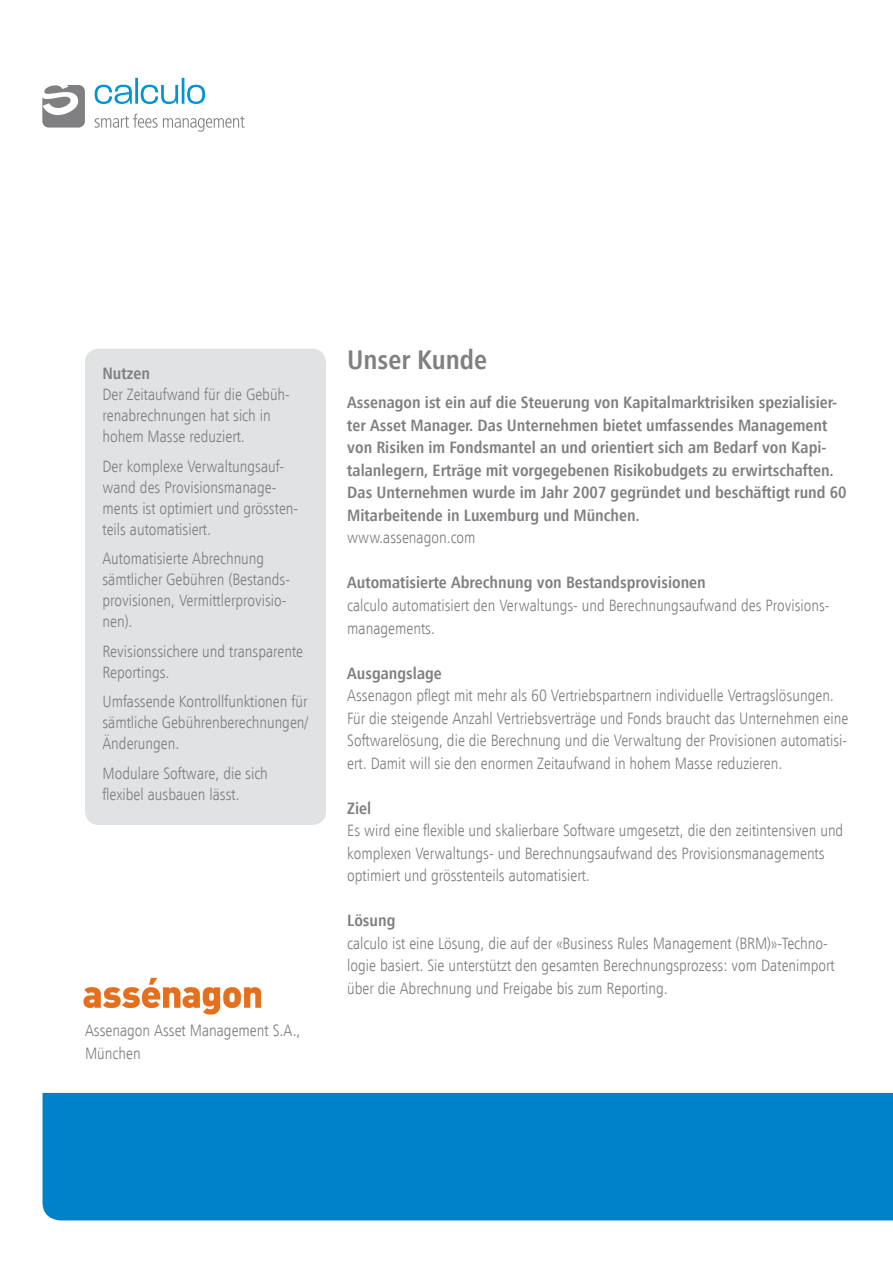
<style>
.page{position:relative;width:893px;height:1263px;background:#fff}
.page>*{position:absolute;margin:0;border:0;box-sizing:border-box;transform-origin:0 0}
.t1{font:27px "Humanist 777 TL Bold Cn B";color:#808083}
._02_Lead{font:16.5px/21px "Humanist 777 TL Light Cn B";color:#808083}
._02_Lead-2{font:16.5px/22.5px "Humanist 777 TL Bold Cn B";color:#808083}
</style>
<div class="page">
<div style="left:43px;top:1093px;width:850px;height:127px;background:#0082c8"></div>
<div style="left:85px;top:349px;width:241px;height:476px;background:#e1e2e4;border-radius:14px"></div>
<svg style="left:95px;top:78px;width:110px;height:26px"></svg>
<svg style="left:95px;top:114px;width:150px;height:18px"></svg>
<div style="left:42px;top:85px;width:43px;height:43px;background:#808083;border-radius:6px"></div>
<svg style="left:42px;top:85px;width:37px;height:32px"></svg>
<img style="left:83px;top:977px;width:179px;height:38px">
<p class="_02_Lead-2" style="left:102px;top:362px;width:49px">Nutzen</p>
<p class="_02_Lead" style="left:102px;top:383px;width:189px">Der Zeitaufwand für die Gebüh&shy;renabrechnungen hat sich in hohem Masse reduziert.</p>
<p class="_02_Lead" style="left:102px;top:455px;width:197px">Der komplexe Verwaltungsauf&shy;wand des Provisionsmanage&shy;ments ist optimiert und grössten&shy;teils automatisiert.</p>
<p class="_02_Lead" style="left:102px;top:547px;width:189px">Automatisierte Abrechnung sämtlicher Gebühren (Bestands&shy;provisionen, Vermittlerprovisio&shy;nen).</p>
<p class="_02_Lead" style="left:102px;top:640px;width:202px">Revisionssichere und transparente<br>Reportings.</p>
<p class="_02_Lead" style="left:102px;top:690px;width:208px;text-align:justify">Umfassende Kontrollfunktionen für sämtliche Gebührenberechnungen/ Änderungen.</p>
<p class="_02_Lead" style="left:102px;top:762px;width:167px">Modulare Software, die sich flexibel ausbauen lässt.</p>
<p class="_02_Lead" style="left:85px;top:1019px;width:217px;line-height:22.5px">Assenagon Asset Management S.A.,<br>München</p>
<p class="t1" style="left:347px;top:342px;width:141px">Unser Kunde</p>
<p class="_02_Lead-2" style="left:347px;top:391px;width:501px">Assenagon ist ein auf die Steuerung von Kapitalmarktrisiken spezialisier&shy;ter Asset Manager. Das Unternehmen bietet umfassendes Management von Risiken im Fondsmantel an und orientiert sich am Bedarf von Kapi&shy;talanlegern, Erträge mit vorgegebenen Risikobudgets zu erwirtschaften.<br>Das Unternehmen wurde im Jahr 2007 gegründet und beschäftigt rund 60<br>Mitarbeitende in Luxemburg und München.</p>
<p class="_02_Lead" style="left:347px;top:527px;width:130px">www.assenagon.com</p>
<p class="_02_Lead-2" style="left:347px;top:571px;width:360px">Automatisierte Abrechnung von Bestandsprovisionen</p>
<p class="_02_Lead" style="left:347px;top:594px;width:484px;line-height:22.5px">calculo automatisiert den Verwaltungs- und Berechnungsaufwand des Provisions&shy;managements.</p>
<p class="_02_Lead-2" style="left:347px;top:661px;width:96px">Ausgangslage</p>
<p class="_02_Lead" style="left:347px;top:684px;width:503px;line-height:22.5px">Assenagon pflegt mit mehr als 60 Vertriebspartnern individuelle Vertragslösungen.<br>Für die steigende Anzahl Vertriebsverträge und Fonds braucht das Unternehmen eine Softwarelösung, die die Berechnung und die Verwaltung der Provisionen automatisi&shy;ert. Damit will sie den enormen Zeitaufwand in hohem Masse reduzieren.</p>
<p class="_02_Lead-2" style="left:347px;top:796px;width:26px">Ziel</p>
<p class="_02_Lead" style="left:347px;top:819px;width:498px;line-height:22.5px">Es wird eine flexible und skalierbare Software umgesetzt, die den zeitintensiven und komplexen Verwaltungs- und Berechnungsaufwand des Provisionsmanagements optimiert und grösstenteils automatisiert.</p>
<p class="_02_Lead-2" style="left:347px;top:908px;width:50px">Lösung</p>
<p class="_02_Lead" style="left:347px;top:931px;width:489px;line-height:22.5px">calculo ist eine Lösung, die auf der «Business Rules Management (BRM)»-Techno&shy;logie basiert. Sie unterstützt den gesamten Berechnungsprozess: vom Datenimport über die Abrechnung und Freigabe bis zum Reporting.</p>
</div>
